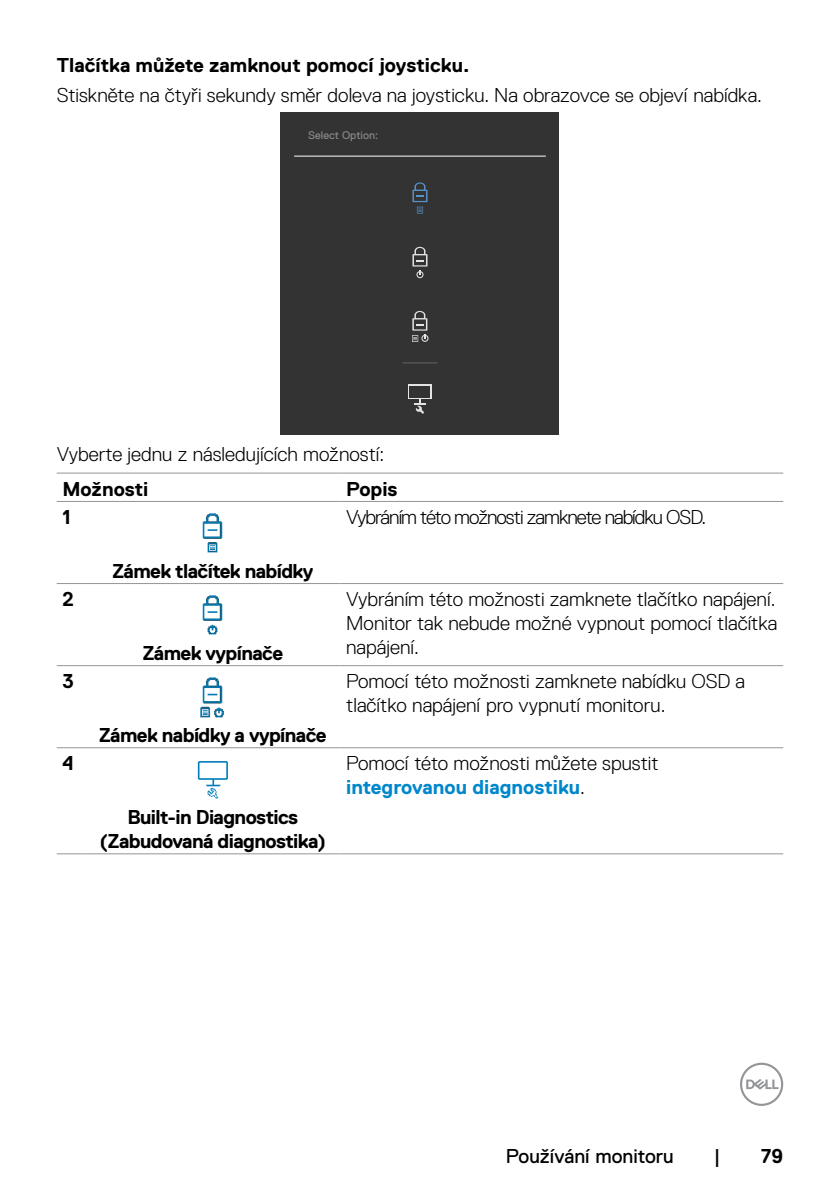
<style>
.page{position:relative;width:840px;height:1191px;background:#fff}
.page>*{position:absolute;margin:0;border:0;box-sizing:border-box;transform-origin:0 0}
.t1{font:300 20px/24px "Dell Replica";color:#000}
.t2{font:700 20px/24px "Dell Replica";letter-spacing:-.03em;color:#000;text-align:center}
.t3{font:700 20px "Dell Replica";color:#000}
.t4{font:300 20px "Dell Replica";letter-spacing:-.05em;color:#000}
.t5{font:20px "Dell Replica";color:#000}
.t6{font:11.2px "Dell Replica";color:#888}
.s1{font-weight:700;color:#0087cb}
</style>
<div class="page">
<svg style="left:740px;top:1062px;width:42px;height:44px"></svg>
<div style="left:280px;top:112px;width:279px;height:323px;background:#333"></div>
<hr style="left:294px;top:156px;width:251px;height:1px;background:#fff">
<hr style="left:402px;top:362px;width:35px;height:1px;background:#666">
<div style="left:408px;top:385px;width:23px;height:14px;background:#e4e4e4"></div>
<div style="left:409px;top:386px;width:21px;height:12px;background:#333"></div>
<svg style="left:414px;top:399px;width:11px;height:15px"></svg>
<svg style="left:412px;top:182px;width:15px;height:32px"></svg>
<svg style="left:412px;top:247px;width:15px;height:28px"></svg>
<div style="left:416px;top:271px;width:7px;height:7px;border:1px solid #e4e4e4;border-radius:50%"></div>
<div style="left:421px;top:335px;width:7px;height:7px;border:1px solid #e4e4e4;border-radius:50%"></div>
<svg style="left:412px;top:311px;width:15px;height:31px"></svg>
<svg style="left:57px;top:473px;width:28px;height:1px"></svg>
<hr style="left:85px;top:473px;width:255px;height:1px;background:#939598">
<hr style="left:340px;top:473px;width:442px;height:1px;background:#939598">
<svg style="left:57px;top:501px;width:28px;height:1px"></svg>
<hr style="left:85px;top:501px;width:255px;height:1px;background:#939598">
<hr style="left:340px;top:501px;width:442px;height:1px;background:#939598">
<svg style="left:57px;top:583px;width:28px;height:1px"></svg>
<hr style="left:85px;top:583px;width:255px;height:1px;background:#939598">
<hr style="left:340px;top:583px;width:442px;height:1px;background:#939598">
<svg style="left:57px;top:665px;width:28px;height:1px"></svg>
<hr style="left:85px;top:665px;width:255px;height:1px;background:#939598">
<hr style="left:340px;top:665px;width:442px;height:1px;background:#939598">
<svg style="left:57px;top:747px;width:28px;height:1px"></svg>
<hr style="left:85px;top:747px;width:255px;height:1px;background:#939598">
<hr style="left:340px;top:747px;width:442px;height:1px;background:#939598">
<svg style="left:57px;top:853px;width:28px;height:1px"></svg>
<hr style="left:85px;top:853px;width:255px;height:1px;background:#939598">
<hr style="left:340px;top:853px;width:442px;height:1px;background:#939598">
<img style="left:202px;top:513px;width:21px;height:40px">
<img style="left:202px;top:595px;width:21px;height:40px">
<img style="left:200px;top:677px;width:24px;height:41px">
<img style="left:197px;top:761px;width:31px;height:38px">
<p class="t3" style="left:57px;top:54px;width:414px">Tlačítka můžete zamknout pomocí joysticku.</p>
<p class="t1" style="left:57px;top:83px;width:706px">Stiskněte na čtyři sekundy směr doleva na joysticku. Na obrazovce se objeví nabídka.</p>
<p class="t6" style="left:308px;top:129px;width:71px">Select Option:</p>
<p class="t1" style="left:57px;top:442px;width:329px">Vyberte jednu z následujících možností:</p>
<p class="t3" style="left:62px;top:478px;width:87px">Možnosti</p>
<p class="t2" style="left:346px;top:477px;width:53px">Popis</p>
<p class="t2" style="left:62px;top:505px;width:10px">1</p>
<p class="t2" style="left:112px;top:559px;width:203px">Zámek tlačítek nabídky</p>
<p class="t4" style="left:346px;top:506px;width:361px">Vybráním této možnosti zamknete nabídku OSD.</p>
<p class="t2" style="left:62px;top:587px;width:13px">2</p>
<p class="t2" style="left:142px;top:641px;width:142px">Zámek vypínače</p>
<p class="t1" style="left:346px;top:587px;width:432px;text-align:justify">Vybráním této možnosti zamknete tlačítko napájení.<br>Monitor tak nebude možné vypnout pomocí tlačítka napájení.</p>
<p class="t2" style="left:62px;top:669px;width:13px">3</p>
<p class="t1" style="left:346px;top:669px;width:400px">Pomocí této možnosti zamknete nabídku OSD a tlačítko napájení pro vypnutí monitoru.</p>
<p class="t2" style="left:99px;top:723px;width:229px">Zámek nabídky a vypínače</p>
<p class="t2" style="left:62px;top:751px;width:13px">4</p>
<p class="t1" style="left:346px;top:751px;width:314px">Pomocí této možnosti můžete spustit <span class="s1">integrovanou diagnostiku</span>.</p>
<p class="t2" style="left:99px;top:805px;width:228px">Built-in Diagnostics (Zabudovaná diagnostika)</p>
<p class="t5" style="left:505px;top:1144px;width:169px">Používání monitoru</p>
<p class="t5" style="left:713px;top:1144px;width:8px">|</p>
<p class="t2" style="left:760px;top:1143px;width:24px">79</p>
</div>
